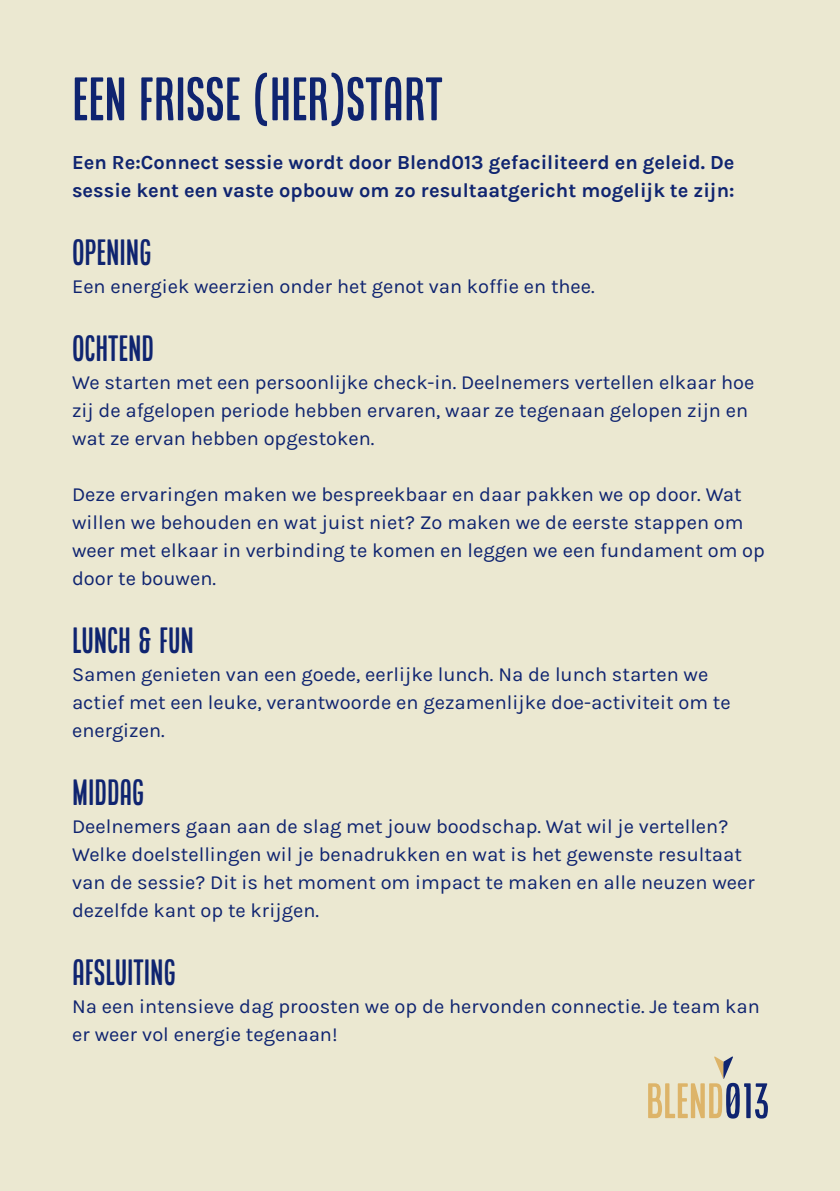
<style>
.page{position:relative;width:840px;height:1191px;background:#fff}
.page>*{position:absolute;margin:0;border:0;box-sizing:border-box;transform-origin:0 0}
.t1{font:53.6px "Airwaves Rounded";color:#0f2470}
.t2{font:32px "Airwaves Rounded";color:#0f2470}
.t3{font:20px/28px "Karla";color:#0f2470}
.t4{font:700 20px/28px "Karla";color:#0f2470}
</style>
<div class="page">
<div style="left:0;top:0;width:839px;height:1191px;background:#ebe8d1"></div>
<svg style="left:648px;top:1056px;width:119px;height:62px"></svg>
<p class="t1" style="left:72px;top:68px;width:372px">EEN FRISSE (HER)START</p>
<p class="t4" style="left:72px;top:148px;width:663px">Een Re:Connect sessie wordt door Blend013 gefaciliteerd en geleid. De sessie kent een vaste opbouw om zo resultaatgericht mogelijk te zijn:</p>
<p class="t2" style="left:72px;top:233px;width:81px">OPENING</p>
<p class="t3" style="left:72px;top:272px;width:524px">Een energiek weerzien onder het genot van koffie en thee.</p>
<p class="t2" style="left:72px;top:329px;width:83px">OCHTEND</p>
<p class="t3" style="left:72px;top:368px;width:683px">We starten met een persoonlijke check-in. Deelnemers vertellen elkaar hoe zij de afgelopen periode hebben ervaren, waar ze tegenaan gelopen zijn en wat ze ervan hebben opgestoken.</p>
<p class="t3" style="left:72px;top:480px;width:694px">Deze ervaringen maken we bespreekbaar en daar pakken we op door. Wat willen we behouden en wat juist niet? Zo maken we de eerste stappen om weer met elkaar in verbinding te komen en leggen we een fundament om op door te bouwen.</p>
<p class="t2" style="left:72px;top:621px;width:123px">LUNCH &amp; FUN</p>
<p class="t3" style="left:72px;top:660px;width:659px">Samen genieten van een goede, eerlijke lunch. Na de lunch starten we actief met een leuke, verantwoorde en gezamenlijke doe-activiteit om te energizen.</p>
<p class="t2" style="left:72px;top:773px;width:73px">MIDDAG</p>
<p class="t3" style="left:72px;top:812px;width:684px">Deelnemers gaan aan de slag met jouw boodschap. Wat wil je vertellen?<br>Welke doelstellingen wil je benadrukken en wat is het gewenste resultaat van de sessie? Dit is het moment om impact te maken en alle neuzen weer dezelfde kant op te krijgen.</p>
<p class="t2" style="left:72px;top:953px;width:105px">AFSLUITING</p>
<p class="t3" style="left:72px;top:992px;width:688px">Na een intensieve dag proosten we op de hervonden connectie. Je team kan er weer vol energie tegenaan!</p>
</div>
